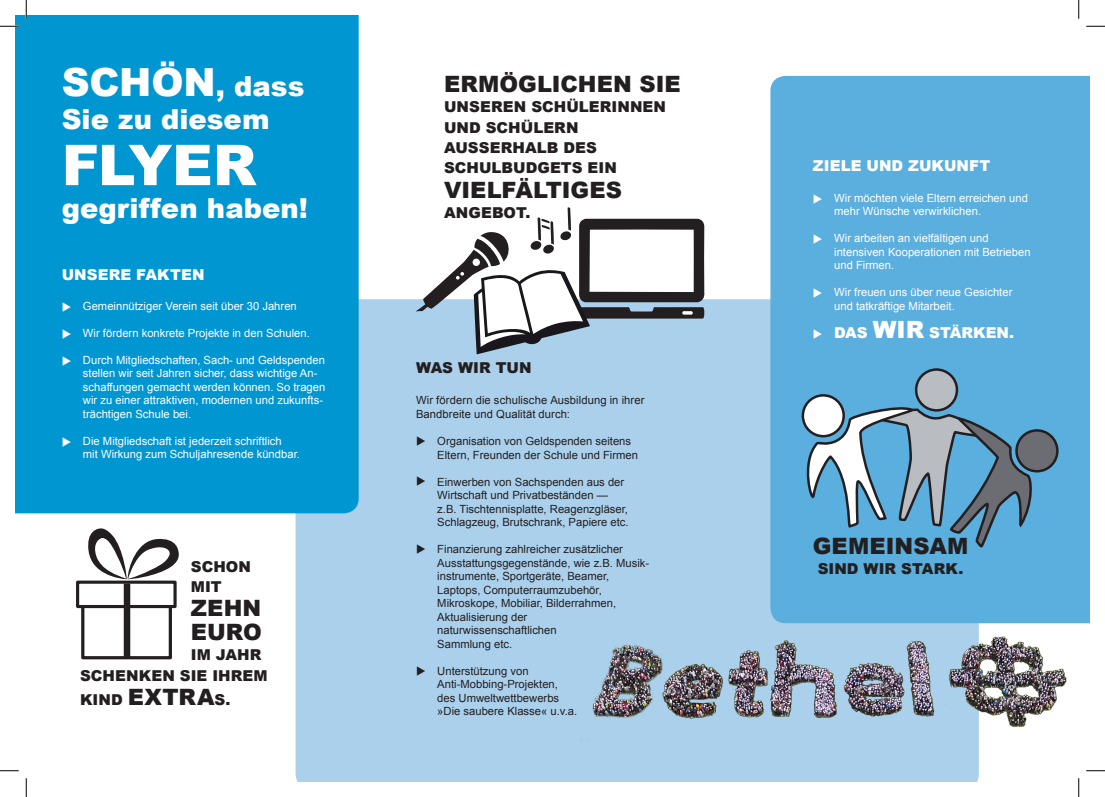
<style>
.page{position:relative;width:1105px;height:797px;background:#fff}
.page>*{position:absolute;margin:0;border:0;box-sizing:border-box;transform-origin:0 0}
.t1{font:900 56.25px "Arial";color:#fff}
.t2{font:900 38.75px "Arial";letter-spacing:-.005em;color:#fff}
.t3{font:900 27.5px "Arial";color:#fff}
.t4{font:900 22.5px/23.8px "Arial";color:#231f20}
.t5{font:900 15px/20.2px "Arial";letter-spacing:.005em;color:#231f20}
.t6{font:900 15px "Arial";letter-spacing:.005em;color:#fff}
.t7{font:11.25px/13.5px "Arial";color:#231f20}
.t8{font:11.25px/13.5px "Arial";color:#fff}
.s1{font-size:27.5px}
.s2{font-size:22.5px}
.s3{font-size:23.75px}
</style>
<div class="page">
<div style="left:296px;top:299px;width:683px;height:482px;background:#aad0ec"></div>
<div style="left:16px;top:16px;width:343px;height:497px;background:#0096d2"></div>
<div style="left:770px;top:76px;width:319px;height:547px;background:#5bafde"></div>
<img style="left:724px;top:602px;width:361px;height:139px">
<img style="left:564px;top:603px;width:158px;height:140px">
<div style="left:76px;top:580px;width:101px;height:28px;border:3px solid #231f20"></div>
<div style="left:81px;top:605px;width:91px;height:54px;border:3px solid #231f20"></div>
<div style="left:124px;top:586px;width:6px;height:68px;background:#231f20"></div>
<svg style="left:88px;top:528px;width:91px;height:51px"></svg>
<svg style="left:796px;top:366px;width:264px;height:184px;background:#6ba2c2"></svg>
<svg style="left:415px;top:207px;width:290px;height:147px"></svg>
<svg style="left:0;top:25px;width:19px;height:2px"></svg>
<svg style="left:1086px;top:25px;width:19px;height:2px"></svg>
<svg style="left:0;top:770px;width:19px;height:1px"></svg>
<svg style="left:1086px;top:770px;width:19px;height:1px"></svg>
<svg style="left:25px;top:0;width:2px;height:19px"></svg>
<svg style="left:25px;top:778px;width:2px;height:19px"></svg>
<svg style="left:1078px;top:0;width:1px;height:19px"></svg>
<svg style="left:1078px;top:778px;width:1px;height:19px"></svg>
<svg style="left:63px;top:302px;width:8px;height:10px"></svg>
<svg style="left:63px;top:329px;width:8px;height:10px"></svg>
<svg style="left:63px;top:356px;width:8px;height:10px"></svg>
<svg style="left:63px;top:437px;width:8px;height:10px"></svg>
<svg style="left:417px;top:436px;width:8px;height:9px"></svg>
<svg style="left:417px;top:476px;width:8px;height:10px"></svg>
<svg style="left:417px;top:544px;width:8px;height:9px"></svg>
<svg style="left:417px;top:665px;width:8px;height:10px"></svg>
<svg style="left:814px;top:194px;width:8px;height:9px"></svg>
<svg style="left:814px;top:234px;width:8px;height:10px"></svg>
<svg style="left:814px;top:288px;width:8px;height:10px"></svg>
<svg style="left:814px;top:329px;width:8px;height:9px"></svg>
<h2 class="t2" style="left:62px;top:54px;width:244px">SCHÖN<span class="s1">, DASS</span></h2>
<h3 class="t3" style="left:62px;top:99px;width:209px">SIE ZU DIESEM</h3>
<h1 class="t1" style="left:62px;top:124px;width:196px">FLYER</h1>
<h3 class="t3" style="left:62px;top:188px;width:248px">GEGRIFFEN HABEN!</h3>
<h3 class="t6" style="left:62px;top:263px;width:144px">UNSERE FAKTEN</h3>
<p class="t8" style="left:83px;top:299px;width:215px">Gemeinnütziger Verein seit über 30 Jahren</p>
<p class="t8" style="left:83px;top:326px;width:228px">Wir fördern konkrete Projekte in den Schulen.</p>
<p class="t8" style="left:83px;top:353px;width:244px">Durch Mitgliedschaften, Sach- und Geldspenden stellen wir seit Jahren sicher, dass wichtige An&shy;schaffungen gemacht werden können. So tragen wir zu einer attraktiven, modernen und zukunfts&shy;trächtigen Schule bei.</p>
<p class="t8" style="left:83px;top:434px;width:218px">Die Mitgliedschaft ist jederzeit schriftlich<br>mit Wirkung zum Schuljahresende kündbar.</p>
<h3 class="t5" style="left:191px;top:556px;width:62px">SCHON<br>MIT</h3>
<h3 class="t4" style="left:191px;top:595px;width:72px">ZEHN<br>EURO</h3>
<h3 class="t5" style="left:80px;top:643px;width:187px;line-height:21.5px;text-align:right">IM JAHR<br>SCHENKEN SIE IHREM</h3>
<h3 class="t5" style="left:80px;top:689px;width:152px">KIND <span class="s2">EXTRA</span>S.</h3>
<h3 class="t4" style="left:444px;top:71px;width:238px">ERMÖGLICHEN SIE</h3>
<h3 class="t5" style="left:444px;top:96px;width:224px">UNSEREN SCHÜLERINNEN<br>UND SCHÜLERN<br>AUSS ERHALB DES<br>SCHULBUDGETS EIN</h3>
<h3 class="t4" style="left:444px;top:177px;width:177px">VIELFÄLTIGES</h3>
<h3 class="t5" style="left:444px;top:202px;width:88px">ANGEBOT.</h3>
<h3 class="t5" style="left:416px;top:357px;width:117px">WAS WIR TUN</h3>
<p class="t7" style="left:416px;top:394px;width:230px">Wir fördern die schulische Ausbildung in ihrer<br>Bandbreite und Qualität durch:</p>
<p class="t7" style="left:437px;top:434px;width:202px">Organisation von Geldspenden seitens<br>Eltern, Freunden der Schule und Firmen</p>
<p class="t7" style="left:437px;top:475px;width:193px">Einwerben von Sachspenden aus der Wirtschaft und Privatbeständen — z.B. Tischtennisplatte, Reagenzgläser, Schlagzeug, Brutschrank, Papiere etc.</p>
<p class="t7" style="left:437px;top:542px;width:213px">Finanzierung zahlreicher zusätzlicher<br>Ausstattungsgegenstände, wie z.B. Musik&shy;instrumente, Sportgeräte, Beamer,<br>Laptops, Computerraumzubehör,<br>Mikroskope, Mobiliar, Bilderrahmen,<br>Aktualisierung der naturwissenschaftlichen<br>Sammlung etc.</p>
<p class="t7" style="left:437px;top:664px;width:141px">Unterstützung von<br>Anti-Mobbing-Projekten, des Umweltwettbewerbs »Die saubere Klasse« u.v.a.</p>
<h3 class="t6" style="left:813px;top:155px;width:179px">ZIELE UND ZUKUNFT</h3>
<p class="t8" style="left:834px;top:191px;width:195px">Wir möchten viele Eltern erreichen und mehr Wünsche verwirklichen.</p>
<p class="t8" style="left:834px;top:232px;width:198px">Wir arbeiten an vielfältigen und intensiven Kooperationen mit Betrieben und Firmen.</p>
<p class="t8" style="left:834px;top:286px;width:180px">Wir freuen uns über neue Gesichter und tatkräftige Mitarbeit.</p>
<h3 class="t6" style="left:834px;top:322px;width:57px">DAS <span class="s3">WIR</span></h3>
<h3 class="t6" style="left:929px;top:322px;width:86px">STÄRKEN.</h3>
<h3 class="t4" style="left:813px;top:534px;width:154px">GEMEINSAM</h3>
<h3 class="t5" style="left:818px;top:558px;width:147px">SIND WIR STARK.</h3>
</div>
